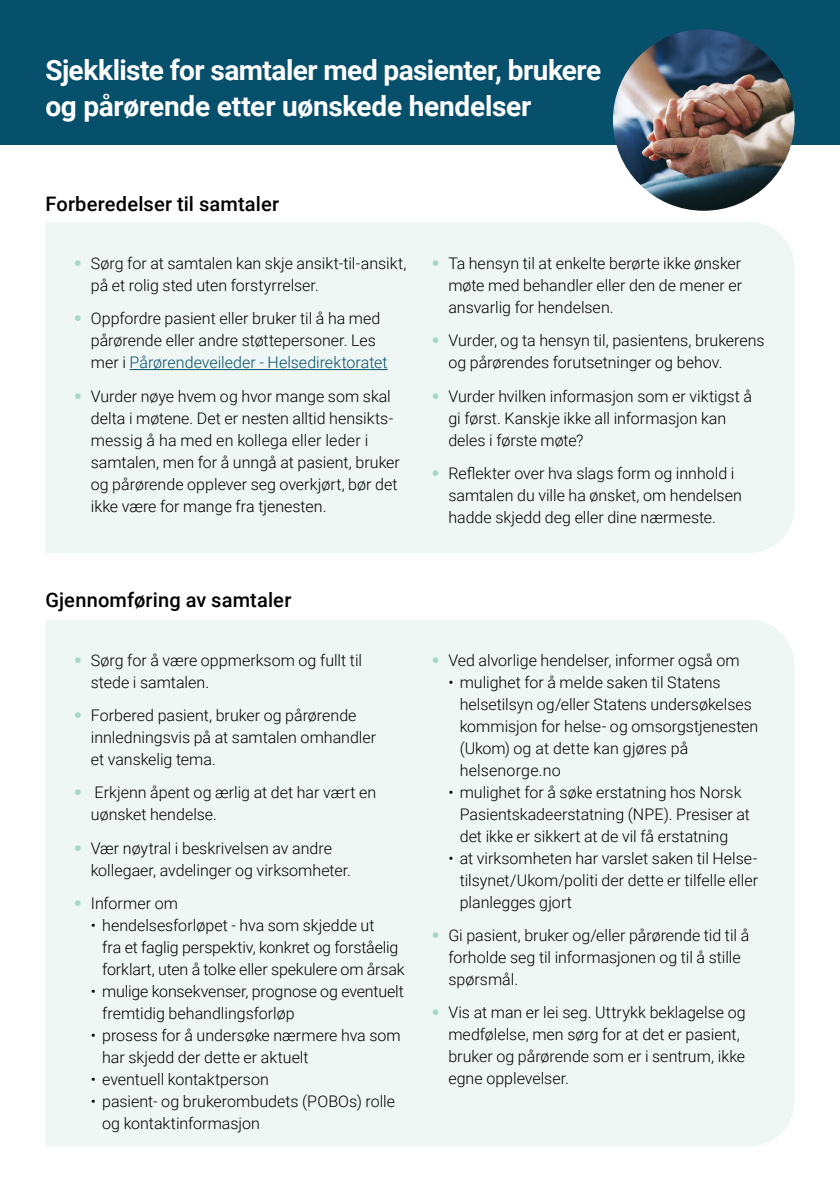
<style>
.page{position:relative;width:840px;height:1191px;background:#fff}
.page>*{position:absolute;margin:0;border:0;box-sizing:border-box;transform-origin:0 0}
.t1{font:700 28px/36px "Roboto";letter-spacing:-.015em;color:#fff}
.t2{font:500 20px "Roboto";letter-spacing:.01em;color:#000}
.t3{font:300 16px/22px "Roboto";color:#000}
.s1{font-weight:900;font-size:22px;color:#a6d6ca}
.s2{color:#07506b}
</style>
<div class="page">
<div style="left:0;top:0;width:839px;height:145px;background:#07506b"></div>
<div style="left:45px;top:620px;width:749px;height:526px;background:#eef7f4"></div>
<div style="left:45px;top:222px;width:749px;height:331px;background:#eef7f4"></div>
<hr style="left:129px;top:369px;width:258px;height:1px;background:#07506b">
<img style="left:612px;top:29px;width:182px;height:182px;border-radius:91px">
<h1 class="t1" style="left:45px;top:51px;width:557px">Sjekkliste for samtaler med pasienter, brukere og pårørende etter uønskede hendelser</h1>
<p class="t2" style="left:45px;top:190px;width:235px">Forberedelser til samtaler</p>
<p class="t3" style="left:91px;top:252px;width:317px;text-indent:-17px"><span class="s1">•</span> Sørg for at samtalen kan skje ansikt-til-ansikt, på et rolig sted uten forstyrrelser.</p>
<p class="t3" style="left:91px;top:307px;width:298px;text-indent:-17px"><span class="s1">•</span> Oppfordre pasient eller bruker til å ha med pårørende eller andre støttepersoner. Les mer i <span class="s2">Pårørendeveileder - Helsedirektoratet</span></p>
<p class="t3" style="left:91px;top:384px;width:310px;text-indent:-17px"><span class="s1">•</span> Vurder nøye hvem og hvor mange som skal delta i møtene. Det er nesten alltid hensikts&shy;messig å ha med en kollega eller leder i samtalen, men for å unngå at pasient, bruker og pårørende opplever seg overkjørt, bør det ikke være for mange fra tjenesten.</p>
<p class="t2" style="left:45px;top:586px;width:247px">Gjennomføring av samtaler</p>
<p class="t3" style="left:91px;top:648px;width:272px;text-indent:-17px"><span class="s1">•</span> Sørg for å være oppmerksom og fullt til stede i samtalen.</p>
<p class="t3" style="left:91px;top:703px;width:287px;text-indent:-17px"><span class="s1">•</span> Forbered pasient, bruker og pårørende innledningsvis på at samtalen omhandler et vanskelig tema.</p>
<p class="t3" style="left:91px;top:781px;width:287px;text-indent:-17px"><span class="s1">•</span> Erkjenn åpent og ærlig at det har vært en uønsket hendelse.</p>
<p class="t3" style="left:91px;top:836px;width:262px;text-indent:-17px"><span class="s1">•</span> Vær nøytral i beskrivelsen av andre kollegaer, avdelinger og virksomheter.</p>
<p class="t3" style="left:74px;top:891px;width:106px"><span class="s1">•</span> Informer om</p>
<p class="t3" style="left:102px;top:913px;width:304px;text-indent:-11px">• hendelsesforløpet - hva som skjedde ut<br>fra et faglig perspektiv, konkret og forståelig forklart, uten å tolke eller spekulere om årsak</p>
<p class="t3" style="left:102px;top:979px;width:303px;text-indent:-11px">• mulige konsekvenser, prognose og eventuelt fremtidig behandlingsforløp</p>
<p class="t3" style="left:102px;top:1023px;width:300px;text-indent:-11px">• prosess for å undersøke nærmere hva som har skjedd der dette er aktuelt</p>
<p class="t3" style="left:91px;top:1067px;width:179px">• eventuell kontaktperson</p>
<p class="t3" style="left:102px;top:1089px;width:294px;text-indent:-11px">• pasient- og brukerombudets (POBOs) rolle og kontaktinformasjon</p>
<p class="t3" style="left:448px;top:252px;width:295px;text-align:justify;text-indent:-17px"><span class="s1">•</span> Ta hensyn til at enkelte berørte ikke ønsker møte med behandler eller den de mener er ansvarlig for hendelsen.</p>
<p class="t3" style="left:448px;top:329px;width:317px;text-indent:-17px"><span class="s1">•</span> Vurder, og ta hensyn til, pasientens, brukerens og pårørendes forutsetninger og behov.</p>
<p class="t3" style="left:448px;top:384px;width:305px;text-indent:-17px"><span class="s1">•</span> Vurder hvilken informasjon som er viktigst å gi først. Kanskje ikke all informasjon kan deles i første møte?</p>
<p class="t3" style="left:448px;top:462px;width:295px;text-indent:-17px"><span class="s1">•</span> Reflekter over hva slags form og innhold i samtalen du ville ha ønsket, om hendelsen hadde skjedd deg eller dine nærmeste.</p>
<p class="t3" style="left:431px;top:648px;width:310px"><span class="s1">•</span> Ved alvorlige hendelser, informer også om</p>
<p class="t3" style="left:459px;top:670px;width:300px;text-indent:-11px">• mulighet for å melde saken til Statens helsetilsyn og/eller Statens undersøkelses kommisjon for helse- og omsorgstjenesten (Ukom) og at dette kan gjøres på helsenorge.no</p>
<p class="t3" style="left:459px;top:780px;width:292px;text-indent:-11px">• mulighet for å søke erstatning hos Norsk<br>Pasientskadeerstatning (NPE). Presiser at det ikke er sikkert at de vil få erstatning</p>
<p class="t3" style="left:459px;top:846px;width:300px;text-align:justify;text-indent:-11px">• at virksomheten har varslet saken til Helse&shy;tilsynet/Ukom/politi der dette er tilfelle eller planlegges gjort</p>
<p class="t3" style="left:448px;top:923px;width:302px;text-indent:-17px"><span class="s1">•</span> Gi pasient, bruker og/eller pårørende tid til å forholde seg til informasjonen og til å stille spørsmål.</p>
<p class="t3" style="left:448px;top:1001px;width:298px;text-indent:-17px"><span class="s1">•</span> Vis at man er lei seg. Uttrykk beklagelse og medfølelse, men sørg for at det er pasient, bruker og pårørende som er i sentrum, ikke egne opplevelser.</p>
</div>
